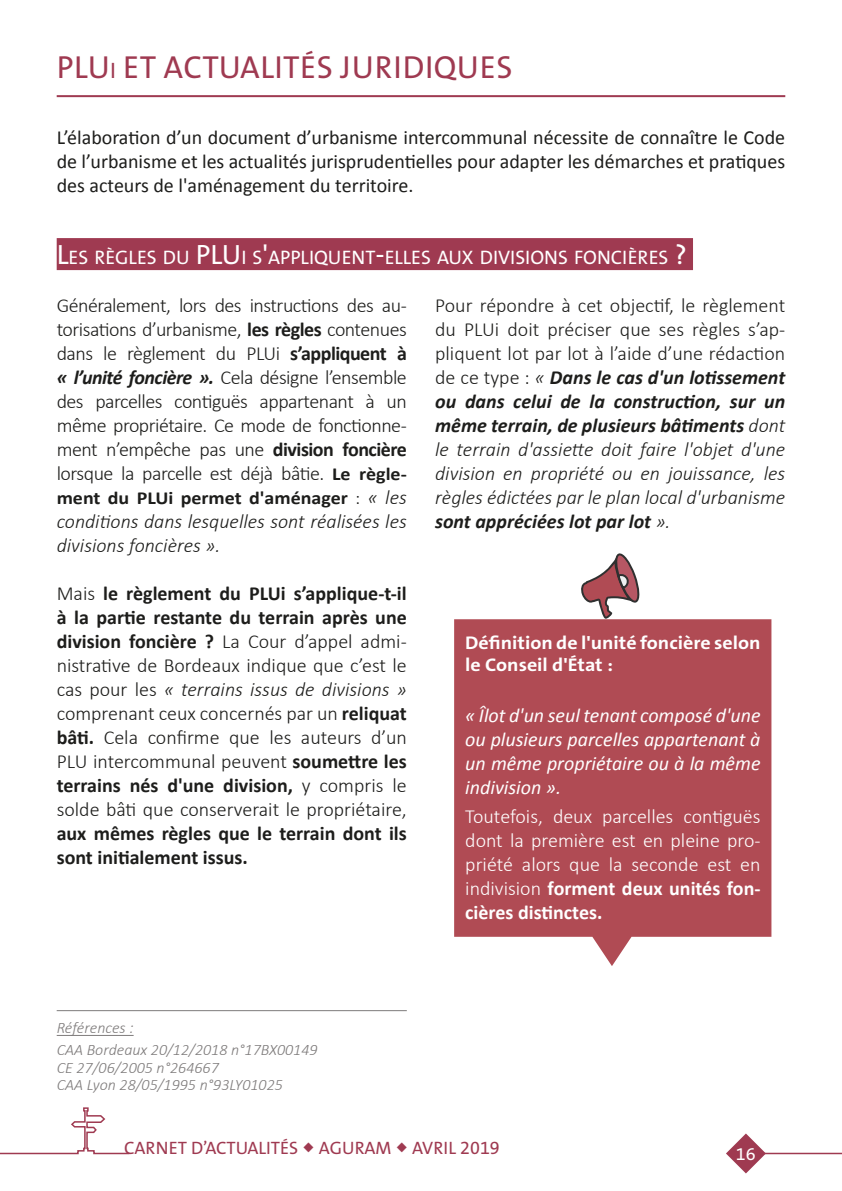
<style>
.page{position:relative;width:842px;height:1191px;background:#fff}
.page>*{position:absolute;margin:0;border:0;box-sizing:border-box;transform-origin:0 0}
.Titre_1{font:32px "The Sans B W5 Plain";letter-spacing:.015em;color:#9f3a51}
.Corps_de_Texte{font:300 20px/24px "Calibri";letter-spacing:-.025em;color:#1d1d1b;text-align:justify}
.Corps_de_Texte-2{font:italic 300 20px/24px "Calibri";color:#1d1d1b}
.Texte_Entête{font:20px/24px "Calibri";color:#1d1d1b;text-align:justify}
.t1{font:300 20px/24px "Calibri";color:#fff;text-align:justify}
.t2{font:italic 20px/24px "Calibri";color:#fff;text-align:justify}
.Titre_2{font:19.6px "The Sans B W5 Plain";color:#fff}
.t3{font:700 18.4px/22px "The Sans B W7";color:#fff;scale:1.09 1}
.Corps_de_Texte-3{font:700 18.4px "Calibri";color:#1d1d1b;scale:1.09 1}
.t4{font:18px "The Sans B W5 Plain";color:#9f3a51}
.t5{font:18px "The Sans B W5 Plain";color:#fff}
.Corps_de_Texte-4{font:italic 300 16px "Calibri";color:#7e7b7b}
.s1{font-size:22.4px}
.s2{font-size:28px}
.s3{font-weight:700}
.s4{font-weight:700;font-style:italic}
.s5{font-weight:700;font-size:18.4px}
.s6{font-weight:300}
.s7{font-weight:300;font-style:italic;font-size:20px}
.s8{font-style:italic}
.s9{font-style:normal}
</style>
<div class="page">
<hr style="left:734px;top:1152px;width:108px;height:2px;background:#9f3a51">
<svg style="left:726px;top:1133px;width:40px;height:40px"></svg>
<svg style="left:0;top:1107px;width:130px;height:48px"></svg>
<hr style="left:57px;top:95px;width:728px;height:2px;background:#9f3a51">
<div style="left:57px;top:238px;width:636px;height:32px;background:#9f3a51"></div>
<hr style="left:57px;top:1010px;width:350px;height:1px;background:#7e7b7b">
<hr style="left:57px;top:1035px;width:77px;height:1px;background:#7e7b7b">
<svg style="left:454px;top:619px;width:317px;height:347px;background:#b65961"></svg>
<svg style="left:581px;top:553px;width:59px;height:65px"></svg>
<p class="Titre_1" style="left:57px;top:47px;width:457px">PLU<span class="s1">I</span> ET ACTUALITÉS JURIDIQUES</p>
<p class="Texte_Entête" style="left:57px;top:125px;width:730px">L’élaboration d’un document d’urbanisme intercommunal nécessite de connaître le Code de l’urbanisme et les actualités jurisprudentielles pour adapter les démarches et pratiques des acteurs de l'aménagement du territoire.</p>
<p class="Titre_2" style="left:57px;top:245px;width:632px"><span class="s2">L</span>ES RÈGLES DU <span class="s2">PLU</span> I S<span class="s2">'</span>APPLIQUENT<span class="s2">-</span>ELLES AUX DIVISIONS FONCIÈRES <span class="s2">?</span></p>
<p class="Corps_de_Texte" style="left:57px;top:293px;width:352px">Généralement, lors des instructions des au&shy;torisations d’urbanisme, <span class="s3">les règles</span> contenues dans le règlement du PLUi <span class="s3">s’appliquent à </span><span class="s4">« l’unité foncière ».</span> Cela désigne l’ensemble des parcelles contiguës appartenant à un même propriétaire. Ce mode de fonctionne&shy;ment n’empêche pas une <span class="s3">division foncière </span>lorsque la parcelle est déjà bâtie. <span class="s5">Le règle-</span></p>
<p class="Corps_de_Texte-3" style="left:57px;top:486px;width:323px">ment du PLUi permet d'aménager <span class="s6">:</span> <span class="s7">« les</span></p>
<p class="Corps_de_Texte-2" style="left:57px;top:509px;width:352px">conditions dans lesquelles sont réalisées les divisions foncières ».</p>
<p class="Corps_de_Texte" style="left:57px;top:581px;width:352px">Mais <span class="s3">le règlement du PLUi s’applique-t-il à la partie restante du terrain après une division foncière ?</span> La Cour d’appel admi&shy;nistrative de Bordeaux indique que c’est le cas pour les <span class="s8">« terrains issus de divisions » </span>comprenant ceux concernés par un <span class="s3">reliquat bâti.</span> Cela confirme que les auteurs d’un PLU intercommunal peuvent <span class="s3">soumettre les terrains nés d'une division,</span> y compris le solde bâti que conserverait le propriétaire, <span class="s3">aux mêmes règles que le terrain dont ils sont initialement issus.</span></p>
<p class="Corps_de_Texte-2" style="left:435px;top:293px;width:352px;text-align:justify"><span class="s9">Pour répondre à cet objectif, le règlement du PLUi doit préciser que ses règles s’ap&shy;pliquent lot par lot à l’aide d’une rédaction de ce type :</span> « <span class="s3">Dans le cas d'un lotissement ou dans celui de la construction, sur un même terrain, de plusieurs bâtiments</span> dont le terrain d'assiette doit faire l'objet d'une division en propriété ou en jouissance, les règles édictées par le plan local d'urbanisme <span class="s3">sont appréciées lot par lot</span> ».</p>
<p class="t3" style="left:465px;top:632px;width:272px">Définition de l'unité foncière selon le Conseil d'État :</p>
<p class="t2" style="left:465px;top:702px;width:297px">« Îlot d'un seul tenant composé d'une ou plusieurs parcelles appartenant à un même propriétaire ou à la même indivision ».</p>
<p class="t1" style="left:465px;top:804px;width:297px">Toutefois, deux parcelles contiguës dont la première est en pleine pro&shy;priété alors que la seconde est en indivision <span class="s3">forment deux unités fon&shy;cières distinctes.</span></p>
<p class="Corps_de_Texte-4" style="left:57px;top:1018px;width:78px">Références :</p>
<p class="Corps_de_Texte-4" style="left:57px;top:1039px;width:262px">CAA Bordeaux 20/12/2018 n°17BX00149</p>
<p class="Corps_de_Texte-4" style="left:57px;top:1057px;width:164px">CE 27/06/2005 n°264667</p>
<p class="Corps_de_Texte-4" style="left:57px;top:1075px;width:228px">CAA Lyon 28/05/1995 n°93LY01025</p>
<p class="t4" style="left:124px;top:1136px;width:377px">CARNET D’ACTUALITÉS AGURAM AVRIL 2019</p>
<p class="t5" style="left:736px;top:1142px;width:21px">16</p>
</div>
